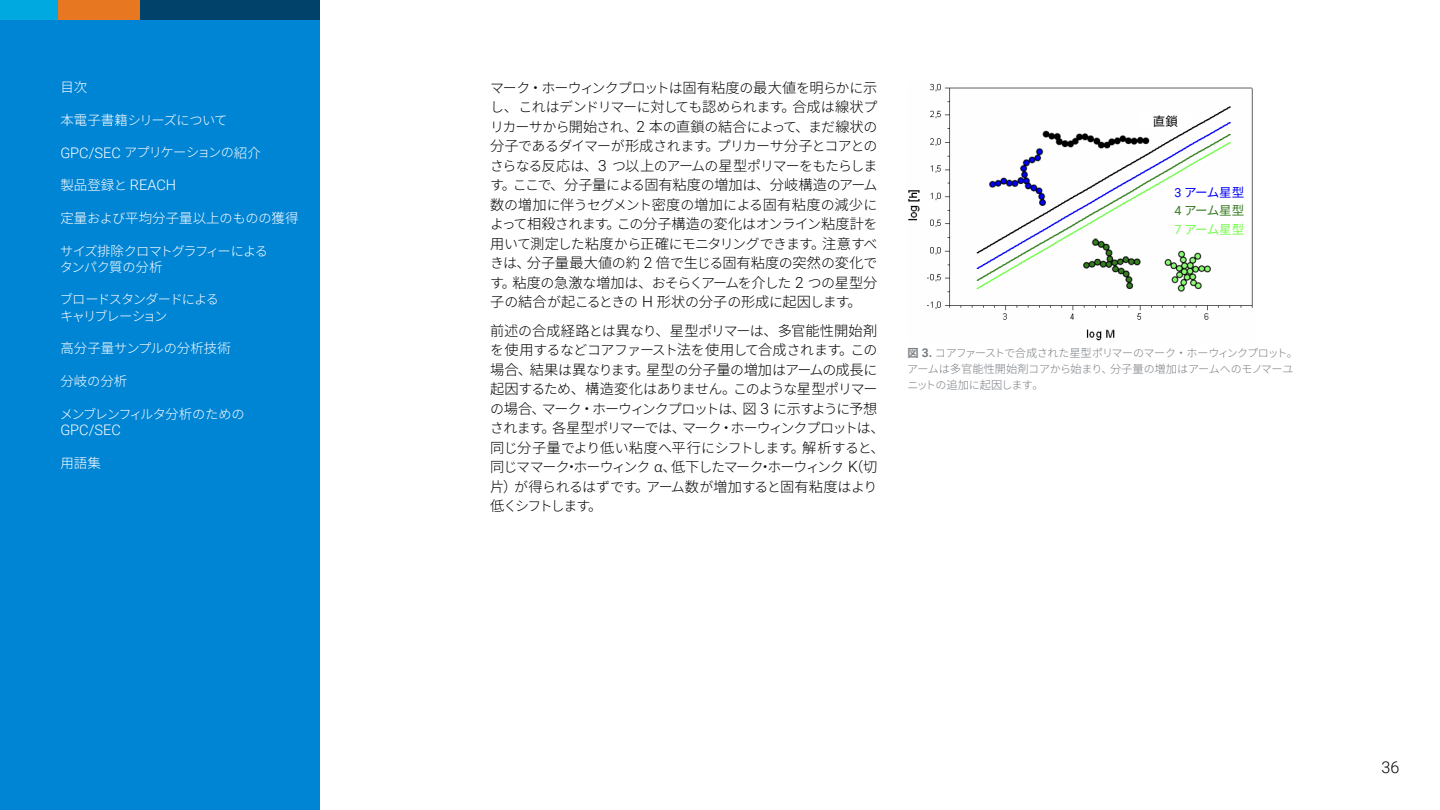
<style>
.page{position:relative;width:1440px;height:810px;background:#fff}
.page>*{position:absolute;margin:0;border:0;box-sizing:border-box;transform-origin:0 0}
.t1{font:300 16.2px "Roboto";color:#000}
.t2{font:300 14.55px "Roboto";color:#fff}
.Body{font:300 14.25px/19.5px "Noto Sans CJ Kjp";letter-spacing:.005em;color:#000}
.Body-2{font:300 13.95px/19.5px "Noto Sans CJ Kjp";letter-spacing:-.075em;color:#000}
.Body-3{font:300 13.95px "Noto Sans CJ Kjp";letter-spacing:-.105em;color:#000}
.Body-4{font:300 13.95px "Noto Sans CJ Kjp";letter-spacing:-.055em;color:#000}
.t3{font:300 13.5px "Noto Sans CJ Kjp";color:#fff}
.t4{font:300 13.2px/16.2px "Noto Sans CJ Kjp";letter-spacing:-.09em;color:#fff}
.t5{font:300 13.2px "Noto Sans CJ Kjp";letter-spacing:-.07em;color:#fff}
.t6{font:12.52px/18.5px "Noto Sans CJ Kjp";letter-spacing:-.05em;color:#0100f5;text-align:justify}
.t7{font:12.52px "Noto Sans CJ Kjp";color:#000}
.BROCHURE_caption_gray{font:300 11.02px/15.8px "Noto Sans CJ Kjp";letter-spacing:-.07em;color:#787d82}
.s1{font-size:13.5px}
.s2{font-family:"Roboto";font-size:14.55px}
.s3{font-family:"Noto Sans CJ Kjp";font-size:13.5px}
.s4{font-family:"Noto Sans CJ Kjp";font-size:13.2px}
.s5{font-size:13.2px}
.s6{font-size:14.25px}
.s7{font-family:"Roboto";font-size:15.38px}
.s8{font-size:13.95px}
.s9{font-family:"Roboto"}
.s10{font-family:"Roboto";color:#377d21}
.s11{color:#377d21}
.s12{font-family:"Roboto";color:#75fb4c}
.s13{color:#75fb4c}
.s14{font-weight:700;font-size:11.25px}
.s15{font-family:"Roboto";font-weight:700;font-size:12.15px}
.s16{font-size:11.25px}
</style>
<div class="page">
<div style="left:0;top:0;width:320px;height:810px;background:#0085d5"></div>
<div style="left:0;top:0;width:320px;height:20px;background:#00426a"></div>
<div style="left:0;top:0;width:81px;height:20px;background:#00a9e0"></div>
<div style="left:59px;top:0;width:81px;height:20px;background:#e87722"></div>
<img style="left:908px;top:83px;width:345px;height:258px">
<div style="left:1139px;top:112px;width:52px;height:16px;background:#fff"></div>
<div style="left:1174px;top:186px;width:76px;height:16px;background:#fff"></div>
<div style="left:1174px;top:204px;width:76px;height:16px;background:#fff"></div>
<div style="left:1174px;top:223px;width:76px;height:16px;background:#fff"></div>
<p class="t3" style="left:60px;top:80px;width:28px">目次</p>
<p class="t5" style="left:60px;top:113px;width:169px"><span class="s1">本電子書籍</span>シリーズについて</p>
<p class="t5" style="left:60px;top:145px;width:202px"><span class="s2">GPC/SEC</span> アプリケーションの<span class="s1">紹介</span></p>
<p class="t2" style="left:60px;top:175px;width:117px"><span class="s3">製品登録</span><span class="s4">と</span> REACH</p>
<p class="t3" style="left:60px;top:210px;width:240px">定量<span class="s5">および</span>平均分子量以上<span class="s5">のものの</span>獲得</p>
<p class="t4" style="left:60px;top:243px;width:210px">サイズ<span class="s1">排除</span>クロマトグラフィーによるタンパク<span class="s1">質</span>の<span class="s1">分析</span></p>
<p class="t4" style="left:60px;top:292px;width:161px">ブロードスタンダードによるキャリブレーション</p>
<p class="t3" style="left:60px;top:341px;width:172px">高分子量<span class="s5">サンプルの</span>分析技術</p>
<p class="t3" style="left:60px;top:374px;width:69px">分岐<span class="s5">の</span>分析</p>
<p class="t4" style="left:60px;top:406px;width:186px">メンブレンフィルタ<span class="s1">分析</span>のための</p>
<p class="t2" style="left:60px;top:420px;width:62px">GPC/SEC</p>
<p class="t3" style="left:60px;top:455px;width:42px">用語集</p>
<p class="Body-2" style="left:490px;top:78px;width:389px;text-align:justify">マーク<span class="s6">・</span>ホーウィンクプロットは<span class="s6">固有粘度</span>の<span class="s6">最大値</span>を<span class="s6">明</span>らかに<span class="s6">示</span>し<span class="s6">、</span>これはデンドリマーに<span class="s6">対</span>しても<span class="s6">認</span>められます<span class="s6">。合成</span>は<span class="s6">線状</span>プリカーサから<span class="s6">開始</span>され<span class="s6">、</span><span class="s7">2</span> <span class="s6">本</span>の<span class="s6">直鎖</span>の<span class="s6">結合</span>によって<span class="s6">、</span>まだ<span class="s6">線状</span>の<span class="s6">分子</span>であるダイマーが<span class="s6">形成</span>されます<span class="s6">。</span>プリカーサ<span class="s6">分子</span>とコアとのさらなる<span class="s6">反応</span>は<span class="s6">、</span><span class="s7">3</span> つ<span class="s6">以上</span>のアームの<span class="s6">星型</span>ポリマーをもたらしま</p>
<p class="Body" style="left:490px;top:176px;width:389px"><span class="s8">す</span>。<span class="s8">ここで</span>、分子量<span class="s8">による</span>固有粘度<span class="s8">の</span>増加<span class="s8">は</span>、分岐構造<span class="s8">のアーム</span>数<span class="s8">の</span>増加<span class="s8">に</span>伴<span class="s8">うセグメント</span>密度<span class="s8">の</span>増加<span class="s8">による</span>固有粘度<span class="s8">の</span>減少<span class="s8">に</span></p>
<p class="Body-2" style="left:490px;top:215px;width:389px">よって<span class="s6">相殺</span>されます<span class="s6">。</span>この<span class="s6">分子構造</span>の<span class="s6">変化</span>はオンライン<span class="s6">粘度計</span>を<span class="s6">用</span>いて<span class="s6">測定</span>した<span class="s6">粘度</span>から<span class="s6">正確</span>にモニタリングできます<span class="s6">。注意</span>すべ</p>
<p class="Body" style="left:490px;top:254px;width:389px"><span class="s8">きは</span>、分子量最大値<span class="s8">の</span>約 <span class="s7">2</span> 倍<span class="s8">で</span>生<span class="s8">じる</span>固有粘度<span class="s8">の</span>突然<span class="s8">の</span>変化<span class="s8">で</span></p>
<p class="Body-3" style="left:490px;top:275px;width:389px">す<span class="s6">。粘度</span>の<span class="s6">急激</span>な<span class="s6">増加</span>は<span class="s6">、</span>おそらくアームを<span class="s6">介</span>した <span class="s7">2</span> つの<span class="s6">星型分</span></p>
<p class="Body" style="left:490px;top:293px;width:373px">子<span class="s8">の</span>結合<span class="s8">が</span>起<span class="s8">こるときの</span> <span class="s7">H</span> 形状<span class="s8">の</span>分子<span class="s8">の</span>形成<span class="s8">に</span>起因<span class="s8">します</span>。</p>
<p class="Body" style="left:490px;top:321px;width:389px">前述<span class="s8">の</span>合成経路<span class="s8">とは</span>異<span class="s8">なり</span>、星型<span class="s8">ポリマーは</span>、多官能性開始剤</p>
<p class="Body-4" style="left:490px;top:342px;width:389px">を<span class="s6">使用</span>するなどコアファースト<span class="s6">法</span>を<span class="s6">使用</span>して<span class="s6">合成</span>されます<span class="s6">。</span>この</p>
<p class="Body" style="left:490px;top:360px;width:389px">場合、結果<span class="s8">は</span>異<span class="s8">なります</span>。星型<span class="s8">の</span>分子量<span class="s8">の</span>増加<span class="s8">はアームの</span>成長<span class="s8">に</span></p>
<p class="Body-2" style="left:490px;top:380px;width:396px"><span class="s6">起因</span>するため<span class="s6">、構造変化</span>はありません<span class="s6">。</span>このような<span class="s6">星型</span>ポリマーの<span class="s6">場合、</span>マーク<span class="s6">・</span>ホーウィンクプロットは<span class="s6">、図</span> <span class="s7">3</span> に<span class="s6">示</span>すように<span class="s6">予想</span>されます<span class="s6">。各星型</span>ポリマーでは<span class="s6">、</span>マーク<span class="s6">・</span>ホーウィンクプロットは<span class="s6">、同</span>じ<span class="s6">分子量</span>でより<span class="s6">低</span>い<span class="s6">粘度</span>へ<span class="s6">平行</span>にシフトします<span class="s6">。解析</span>すると<span class="s6">、同</span>じママーク<span class="s6">・</span>ホーウィンク <span class="s6">α、低下</span>したマーク<span class="s6">・</span>ホーウィンク <span class="s7">K</span><span class="s6">（切片）</span>が<span class="s6">得</span>られるはずです<span class="s6">。</span>アーム<span class="s6">数</span>が<span class="s6">増加</span>すると<span class="s6">固有粘度</span>はより<span class="s6">低</span>くシフトします<span class="s6">。</span></p>
<p class="t7" style="left:1153px;top:114px;width:27px">直鎖</p>
<p class="t6" style="left:1174px;top:183px;width:71px"><span class="s9">3</span> アーム星型<span class="s10">4</span> <span class="s11">アーム星型</span><span class="s12">7</span> <span class="s13">アーム星型</span></p>
<p class="BROCHURE_caption_gray" style="left:907px;top:345px;width:392px"><span class="s14">図</span> <span class="s15">3.</span> コアファーストで<span class="s16">合成</span>された<span class="s16">星型</span>ポリマーのマーク<span class="s16">・</span>ホーウィンクプロット<span class="s16">。</span>アームは<span class="s16">多官能性開始剤</span>コアから<span class="s16">始</span>まり<span class="s16">、分子量</span>の<span class="s16">増加</span>はアームへのモノマーユニットの<span class="s16">追加</span>に<span class="s16">起因</span>します<span class="s16">。</span></p>
<p class="t1" style="left:1382px;top:756px;width:19px">36</p>
</div>
